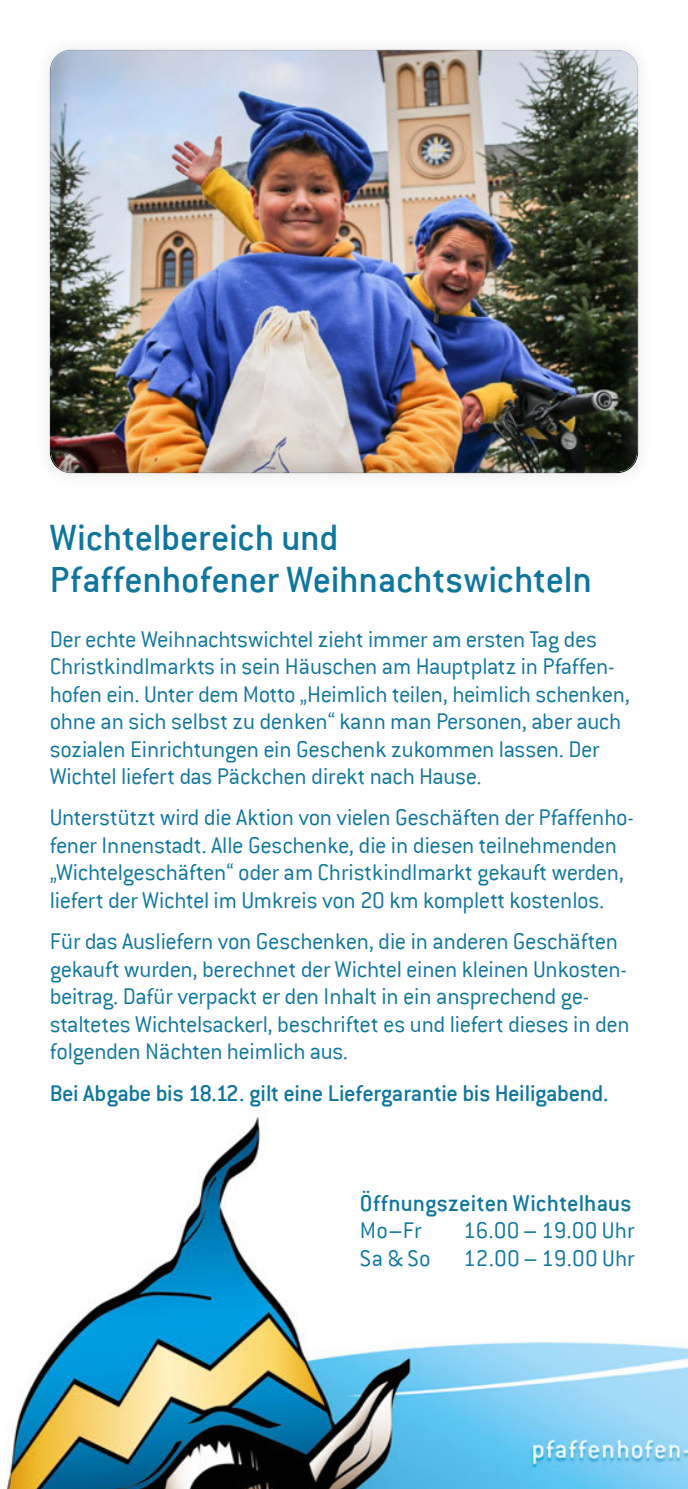
<style>
.page{position:relative;width:688px;height:1489px;background:#fff}
.page>*{position:absolute;margin:0;border:0;box-sizing:border-box;transform-origin:0 0}
.Head{font:500 40px "Conduit ITC";letter-spacing:-.005em;color:#0e769d}
.Absatzformat_1{font:300 25px/27.5px "Conduit ITC";letter-spacing:-.015em;color:#0e769d}
.Absatzformat_1-2{font:500 25px "Conduit ITC";letter-spacing:-.02em;color:#0e769d}
.Fließ{font:300 25px "Conduit ITC";letter-spacing:.005em;color:#0e769d}
.Fließ-2{font:500 25px "Conduit ITC";letter-spacing:.005em;color:#0e769d}
</style>
<div class="page">
<img style="left:6px;top:1116px;width:681px;height:372px">
<div style="left:47px;top:45px;width:593px;height:430px;background:#000;opacity:.11"></div>
<p class="Head" style="left:50px;top:515px;width:290px">Wichtelbereich und</p>
<p class="Head" style="left:50px;top:556px;width:543px">Pfaffenhofener Weihnachtswichteln</p>
<p class="Absatzformat_1" style="left:50px;top:625px;width:581px">Der echte Weihnachtswichtel zieht immer am ersten Tag des Christkindlmarkts in sein Häuschen am Hauptplatz in Pfaffen&shy;hofen ein. Unter dem Motto „Heimlich teilen, heimlich schenken, ohne an sich selbst zu denken“ kann man Personen, aber auch sozialen Einrichtungen ein Geschenk zukommen lassen. Der Wichtel liefert das Päckchen direkt nach Hause.</p>
<p class="Absatzformat_1" style="left:50px;top:803px;width:585px">Unterstützt wird die Aktion von vielen Geschäften der Pfaffenho&shy;fener Innenstadt. Alle Geschenke, die in diesen teilnehmenden „Wichtelgeschäften“ oder am Christkindlmarkt gekauft werden, liefert der Wichtel im Umkreis von 20 km komplett kostenlos.</p>
<p class="Absatzformat_1" style="left:50px;top:927px;width:581px">Für das Ausliefern von Geschenken, die in anderen Geschäften gekauft wurden, berechnet der Wichtel einen kleinen Unkosten&shy;beitrag. Dafür verpackt er den Inhalt in ein ansprechend ge&shy;staltetes Wichtelsackerl, beschriftet es und liefert dieses in den folgenden Nächten heimlich aus.</p>
<p class="Absatzformat_1-2" style="left:50px;top:1078px;width:560px">Bei Abgabe bis 18.12. gilt eine Liefergarantie bis Heiligabend.</p>
<p class="Fließ-2" style="left:360px;top:1188px;width:273px">Öffnungszeiten Wichtelhaus</p>
<p class="Fließ" style="left:360px;top:1216px;width:63px">Mo–Fr</p>
<p class="Fließ" style="left:463px;top:1216px;width:173px">16.00 – 19.00 Uhr</p>
<p class="Fließ" style="left:360px;top:1244px;width:72px">Sa &amp; So</p>
<p class="Fließ" style="left:463px;top:1244px;width:173px">12.00 – 19.00 Uhr</p>
</div>
